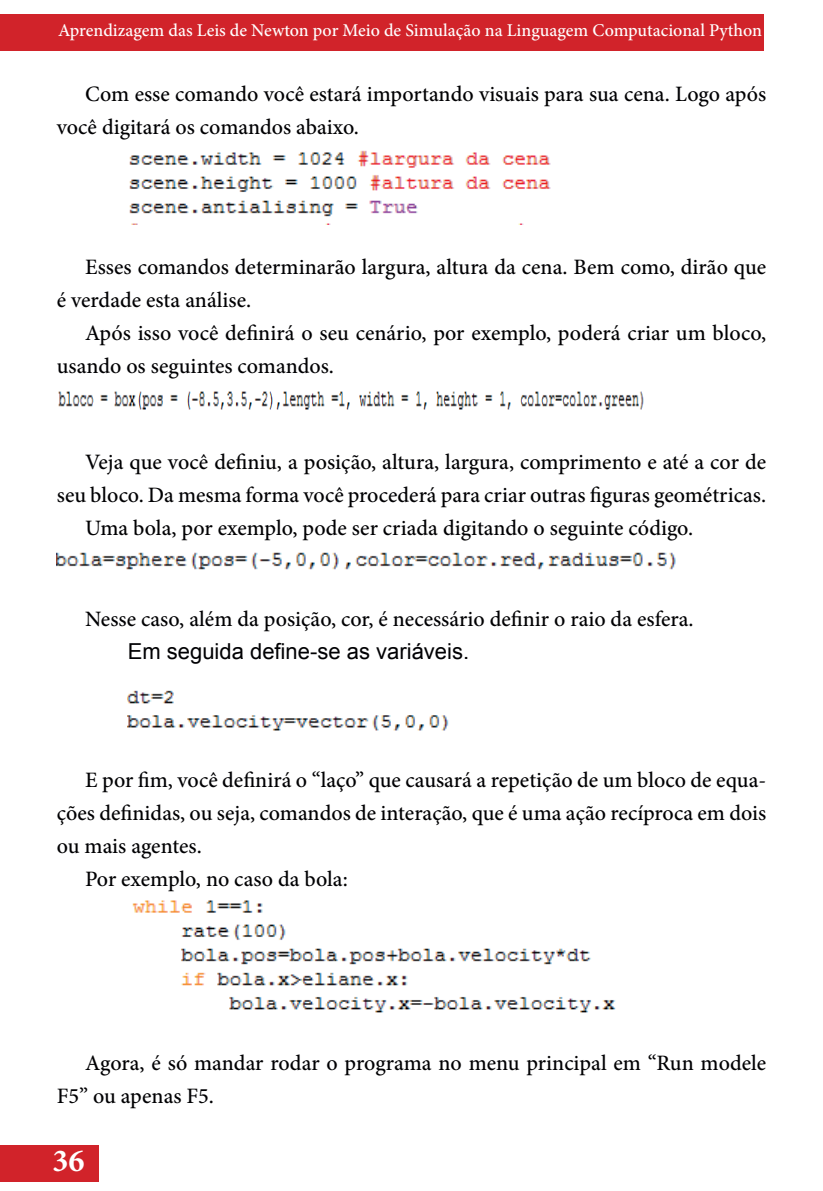
<style>
.page{position:relative;width:823px;height:1191px;background:#fff}
.page>*{position:absolute;margin:0;border:0;box-sizing:border-box;transform-origin:0 0}
.t1{font:700 32px "Minion Pro";color:#fff}
.t2{font:500 22px/33px "Minion Pro";color:#000003}
.t3{font:22px "Arial";color:#000003}
.t4{font:500 18px "Minion Pro";color:#fff}
</style>
<div class="page">
<div style="left:0;top:14px;width:763px;height:37px;background:#d1232a"></div>
<div style="left:0;top:1145px;width:99px;height:37px;background:#d1232a"></div>
<img style="left:129px;top:150px;width:422px;height:75px">
<img style="left:58px;top:391px;width:586px;height:19px">
<img style="left:57px;top:552px;width:619px;height:18px">
<img style="left:128px;top:690px;width:321px;height:41px">
<img style="left:132px;top:900px;width:484px;height:113px">
<p class="t4" style="left:58px;top:18px;width:705px">Aprendizagem das Leis de Newton por Meio de Simulação na Linguagem Computacional Python</p>
<p class="t2" style="left:57px;top:78px;width:710px;text-indent:28px">Com esse comando você estará importando visuais para sua cena. Logo após você digitará os comandos abaixo.</p>
<p class="t2" style="left:57px;top:250px;width:710px;text-indent:28px">Esses comandos determinarão largura, altura da cena. Bem como, dirão que é verdade esta análise.</p>
<p class="t2" style="left:57px;top:316px;width:710px;text-indent:28px">Após isso você definirá o seu cenário, por exemplo, poderá criar um bloco, usando os seguintes comandos.</p>
<p class="t2" style="left:85px;top:445px;width:682px">Veja que você definiu, a posição, altura, largura, comprimento e até a cor de</p>
<p class="t2" style="left:57px;top:478px;width:710px">seu bloco. Da mesma forma você procederá para criar outras figuras geométricas.</p>
<p class="t2" style="left:85px;top:511px;width:609px">Uma bola, por exemplo, pode ser criada digitando o seguinte código.</p>
<p class="t2" style="left:85px;top:602px;width:609px">Nesse caso, além da posição, cor, é necessário definir o raio da esfera.</p>
<p class="t3" style="left:128px;top:636px;width:343px">Em seguida define-se as variáveis.</p>
<p class="t2" style="left:85px;top:763px;width:682px">E por fim, você definirá o “laço” que causará a repetição de um bloco de equa-</p>
<p class="t2" style="left:57px;top:796px;width:710px">ções definidas, ou seja, comandos de interação, que é uma ação recíproca em dois</p>
<p class="t2" style="left:57px;top:829px;width:146px">ou mais agentes.</p>
<p class="t2" style="left:85px;top:862px;width:264px">Por exemplo, no caso da bola:</p>
<p class="t2" style="left:57px;top:1046px;width:710px;text-indent:28px">Agora, é só mandar rodar o programa no menu principal em “Run modele<br>F5” ou apenas F5.</p>
<h1 class="t1" style="left:52px;top:1138px;width:33px">36</h1>
</div>
